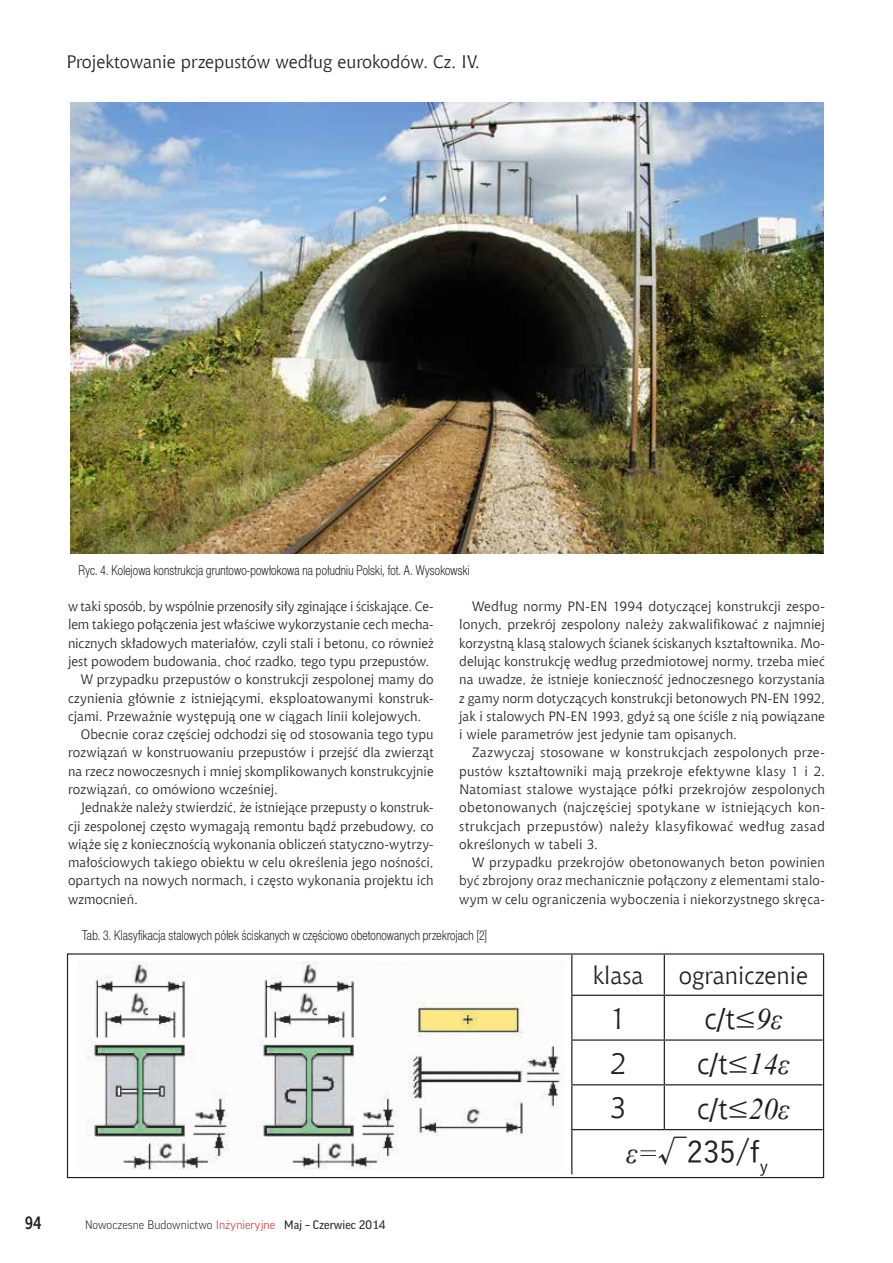
<style>
.page{position:relative;width:893px;height:1263px;background:#fff}
.page>*{position:absolute;margin:0;border:0;box-sizing:border-box;transform-origin:0 0}
.t1{font:30px "Chianti EU";color:#231f20}
.t2{font:500 30px "Yu Go";color:#231f20}
.t3{font:24.45px "Chianti EU";color:#231f20}
.t4{font:18px "Chianti EU";color:#231f20}
.t5{font:700 18px "Aerton Cnd EFN";color:#231f20}
.t6{font:13.5px/18.3px "Chianti EU";letter-spacing:.005em;color:#231f20;text-align:justify}
.t7{font:13.5px "Switzer Cnd EFN Light";letter-spacing:.015em;color:#231f20;scale:.9 1}
.t8{font:13.5px "Chianti EU";letter-spacing:-.015em;color:#231f20}
.t9{font:300 12px "Good Pro";color:#231f20}
.s1{color:#d1232a}
.s2{font-weight:400}
.s3{font-family:"Yu Go";font-weight:500}
.s4{font-family:"Times New Roman";font-style:italic}
.s5{font-family:"Times New Roman";font-weight:400;font-style:italic}
</style>
<div class="page">
<img style="left:70px;top:102px;width:753px;height:452px">
<hr style="left:571px;top:955px;width:1px;height:40px;background:#231f20">
<hr style="left:664px;top:955px;width:1px;height:40px;background:#231f20">
<hr style="left:571px;top:995px;width:93px;height:1px;background:#231f20">
<hr style="left:571px;top:996px;width:1px;height:43px;background:#231f20">
<hr style="left:664px;top:995px;width:159px;height:1px;background:#231f20">
<hr style="left:664px;top:996px;width:1px;height:43px;background:#231f20">
<hr style="left:571px;top:1039px;width:93px;height:2px;background:#231f20">
<hr style="left:571px;top:1041px;width:1px;height:43px;background:#231f20">
<hr style="left:664px;top:1039px;width:159px;height:2px;background:#231f20">
<hr style="left:664px;top:1041px;width:1px;height:43px;background:#231f20">
<hr style="left:571px;top:1084px;width:93px;height:1px;background:#231f20">
<hr style="left:571px;top:1085px;width:1px;height:44px;background:#231f20">
<hr style="left:664px;top:1084px;width:159px;height:1px;background:#231f20">
<hr style="left:664px;top:1085px;width:1px;height:44px;background:#231f20">
<hr style="left:571px;top:1129px;width:93px;height:1px;background:#231f20">
<hr style="left:571px;top:1130px;width:1px;height:44px;background:#231f20">
<hr style="left:664px;top:1129px;width:159px;height:1px;background:#231f20">
<div style="left:67px;top:953px;width:757px;height:225px;border:1px solid #231f20"></div>
<img style="left:87px;top:962px;width:476px;height:207px">
<h3 class="t4" style="left:66px;top:51px;width:415px">Projektowanie przepustów według eurokodów. Cz. IV.</h3>
<p class="t7" style="left:79px;top:562px;width:436px">Ryc. 4. Kolejowa konstrukcja gruntowo-powłokowa na południu Polski, fot. A. Wysokowski</p>
<p class="t8" style="left:68px;top:598px;width:367px">w taki sposób, by wspólnie przenosiły siły zginające i ściskające. Ce-</p>
<p class="t6" style="left:68px;top:615px;width:367px">lem takiego połączenia jest właściwe wykorzystanie cech mecha-</p>
<p class="t6" style="left:68px;top:634px;width:367px">nicznych składowych materiałów, czyli stali i betonu, co również</p>
<p class="t6" style="left:68px;top:652px;width:363px">jest powodem budowania, choć rzadko, tego typu przepustów.</p>
<p class="t6" style="left:81px;top:670px;width:354px">W przypadku przepustów o konstrukcji zespolonej mamy do</p>
<p class="t6" style="left:68px;top:688px;width:367px">czynienia głównie z istniejącymi, eksploatowanymi konstruk-</p>
<p class="t6" style="left:68px;top:707px;width:355px">cjami. Przeważnie występują one w ciągach linii kolejowych.</p>
<p class="t6" style="left:81px;top:725px;width:354px">Obecnie coraz częściej odchodzi się od stosowania tego typu</p>
<p class="t6" style="left:68px;top:743px;width:367px">rozwiązań w konstruowaniu przepustów i przejść dla zwierząt</p>
<p class="t6" style="left:68px;top:762px;width:367px">na rzecz nowoczesnych i mniej skomplikowanych konstrukcyjnie</p>
<p class="t6" style="left:68px;top:780px;width:211px">rozwiązań, co omówiono wcześniej.</p>
<p class="t6" style="left:81px;top:798px;width:354px">Jednakże należy stwierdzić, że istniejące przepusty o konstruk-</p>
<p class="t6" style="left:68px;top:816px;width:367px">cji zespolonej często wymagają remontu bądź przebudowy, co</p>
<p class="t6" style="left:68px;top:835px;width:367px">wiąże się z koniecznością wykonania obliczeń statyczno-wytrzy-</p>
<p class="t6" style="left:68px;top:853px;width:367px">małościowych takiego obiektu w celu określenia jego nośności,</p>
<p class="t6" style="left:68px;top:871px;width:367px">opartych na nowych normach, i często wykonania projektu ich</p>
<p class="t6" style="left:68px;top:890px;width:71px">wzmocnień.</p>
<p class="t6" style="left:459px;top:597px;width:367px;text-indent:13px">Według normy PN-EN 1994 dotyczącej konstrukcji zespo&shy;lonych, przekrój zespolony należy zakwalifikować z najmniej korzystną klasą stalowych ścianek ściskanych kształtownika. Mo&shy;delując konstrukcję według przedmiotowej normy, trzeba mieć na uwadze, że istnieje konieczność jednoczesnego korzystania z gamy norm dotyczących konstrukcji betonowych PN-EN 1992, jak i stalowych PN-EN 1993, gdyż są one ściśle z nią powiązane i wiele parametrów jest jedynie tam opisanych.</p>
<p class="t6" style="left:459px;top:743px;width:367px;text-indent:13px">Zazwyczaj stosowane w konstrukcjach zespolonych prze&shy;pustów kształtowniki mają przekroje efektywne klasy 1 i 2.<br>Natomiast stalowe wystające półki przekrojów zespolonych obetonowanych (najczęściej spotykane w istniejących kon&shy;strukcjach przepustów) należy klasyfikować według zasad określonych w tabeli 3.</p>
<p class="t6" style="left:459px;top:853px;width:367px;text-indent:13px">W przypadku przekrojów obetonowanych beton powinien być zbrojony oraz mechanicznie połączony z elementami stalo&shy;wym w celu ograniczenia wyboczenia i niekorzystnego skręca-</p>
<p class="t7" style="left:82px;top:928px;width:452px">Tab. 3. Klasyfikacja stalowych półek ściskanych w częściowo obetonowanych przekrojach [2]</p>
<h3 class="t5" style="left:25px;top:1212px;width:18px">94</h3>
<p class="t9" style="left:85px;top:1218px;width:302px">Nowoczesne Budownictwo <span class="s1">Inżynieryjne</span> <span class="s2">Maj – Czerwiec 2014</span></p>
<h2 class="t3" style="left:593px;top:961px;width:52px">klasa</h2>
<h2 class="t3" style="left:679px;top:961px;width:131px">ograniczenie</h2>
<h1 class="t1" style="left:610px;top:1000px;width:18px">1</h1>
<h1 class="t1" style="left:704px;top:1000px;width:79px">c/t<span class="s3">≤</span><span class="s4">9ε</span></h1>
<h1 class="t1" style="left:610px;top:1045px;width:18px">2</h1>
<h1 class="t1" style="left:697px;top:1045px;width:94px">c/t<span class="s3">≤</span><span class="s4">14ε</span></h1>
<h1 class="t1" style="left:610px;top:1090px;width:18px">3</h1>
<h1 class="t1" style="left:697px;top:1090px;width:94px">c/t<span class="s3">≤</span><span class="s4">20ε</span></h1>
<h1 class="t2" style="left:626px;top:1125px;width:144px"><span class="s5">ε=</span>√235/f<sub>y</sub></h1>
</div>
